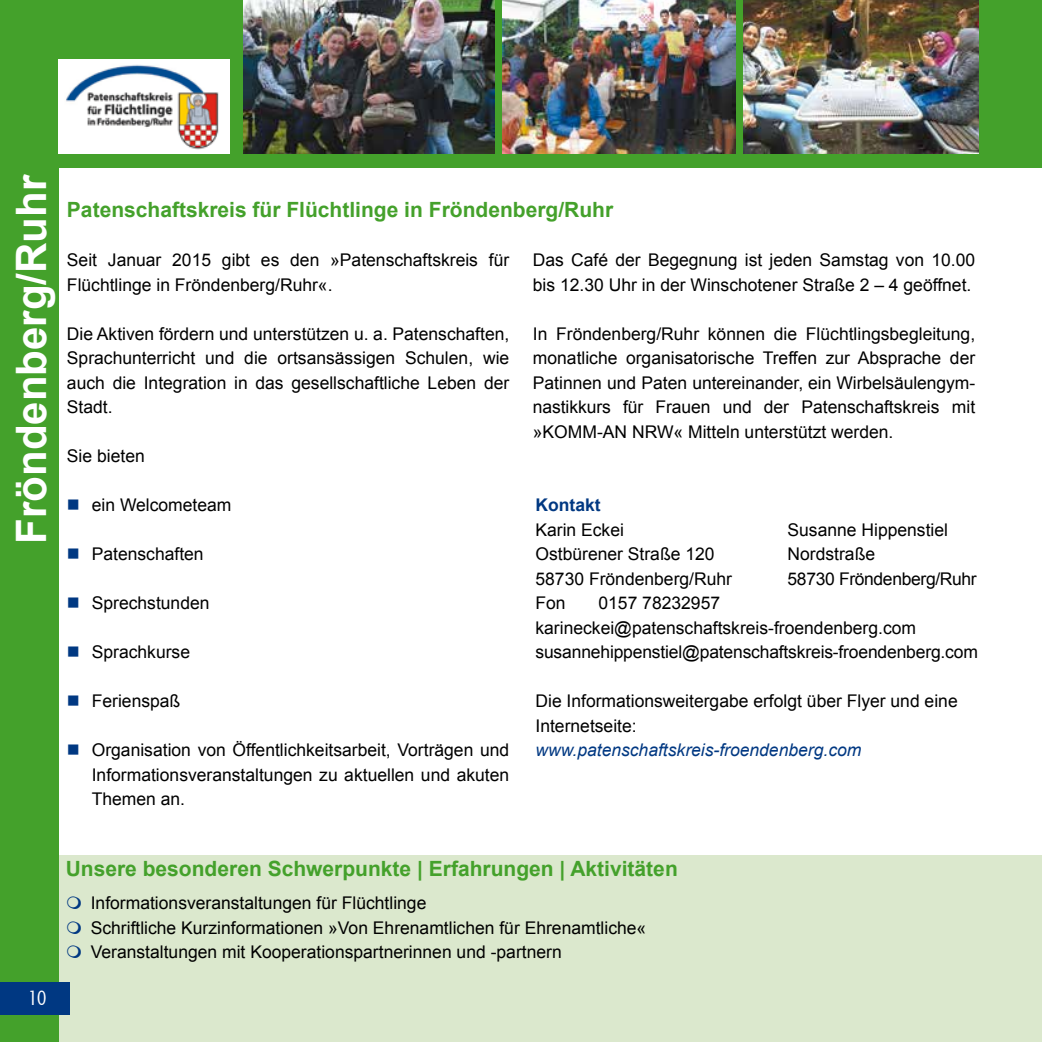
<style>
.page{position:relative;width:1042px;height:1042px;background:#fff}
.page>*{position:absolute;margin:0;border:0;box-sizing:border-box;transform-origin:0 0}
.t1{font:700 42px "Arial";color:#fff}
.t2{font:700 21px "Arial";color:#44a12b}
.t3{font:21px "Lucida Sans Nar EF";color:#fff;scale:.92 1}
.t4{font:17.5px/24.5px "Arial";color:#000}
.t5{font:italic 17.5px "Arial";color:#003882}
.t6{font:17.5px "Arial";letter-spacing:-.02em;color:#000}
.t7{font:700 17.5px "Arial";color:#003882}
.s1{color:#003882}
</style>
<div class="page">
<div style="left:0;top:855px;width:1042px;height:187px;background:#dbe8cd"></div>
<div style="left:0;top:0;width:1042px;height:168px;background:#44a12b"></div>
<div style="left:0;top:78px;width:59px;height:964px;background:#44a12b"></div>
<img style="left:58px;top:60px;width:172px;height:94px">
<img style="left:244px;top:0;width:250px;height:154px">
<img style="left:502px;top:0;width:233px;height:154px">
<img style="left:744px;top:0;width:235px;height:154px">
<div style="left:0;top:982px;width:70px;height:32px;background:#003882"></div>
<h1 class="t1" style="left:4px;top:544px;width:371px;rotate:-90deg">Fröndenberg/Ruhr</h1>
<p class="t2" style="left:67px;top:196px;width:548px">Patenschaftskreis für Flüchtlinge in Fröndenberg/Ruhr</p>
<p class="t4" style="left:67px;top:248px;width:444px">Seit Januar 2015 gibt es den »Patenschaftskreis für<br>Flüchtlinge in Fröndenberg/Ruhr«.</p>
<p class="t4" style="left:67px;top:321px;width:444px;text-align:justify">Die Aktiven fördern und unterstützen u. a. Patenschaften, Sprachunterricht und die ortsansässigen Schulen, wie auch die Integration in das gesellschaftliche Leben der Stadt.</p>
<p class="t4" style="left:67px;top:444px;width:79px">Sie bieten</p>
<p class="t4" style="left:67px;top:493px;width:166px"><span class="s1">■</span> ein Welcometeam</p>
<p class="t4" style="left:67px;top:542px;width:138px"><span class="s1">■</span> Patenschaften</p>
<p class="t4" style="left:67px;top:591px;width:144px"><span class="s1">■</span> Sprechstunden</p>
<p class="t4" style="left:67px;top:640px;width:125px"><span class="s1">■</span> Sprachkurse</p>
<p class="t4" style="left:67px;top:689px;width:115px"><span class="s1">■</span> Ferienspaß</p>
<p class="t4" style="left:92px;top:738px;width:419px;text-align:justify;text-indent:-25px"><span class="s1">■</span> Organisation von Öffentlichkeitsarbeit, Vorträgen und Informationsveranstaltungen zu aktuellen und akuten Themen an.</p>
<p class="t4" style="left:533px;top:248px;width:444px">Das Café der Begegnung ist jeden Samstag von 10.00 bis 12.30 Uhr in der Winschotener Straße 2 – 4 geöffnet.</p>
<p class="t4" style="left:533px;top:321px;width:444px;text-align:justify">In Fröndenberg/Ruhr können die Flüchtlingsbegleitung, monatliche organisatorische Treffen zur Absprache der Patinnen und Paten untereinander, ein Wirbelsäulengym&shy;nastikkurs für Frauen und der Patenschaftskreis mit »KOMM-AN NRW« Mitteln unterstützt werden.</p>
<p class="t7" style="left:535px;top:493px;width:67px">Kontakt</p>
<p class="t4" style="left:535px;top:517px;width:90px">Karin Eckei</p>
<p class="t4" style="left:787px;top:517px;width:162px">Susanne Hippenstiel</p>
<p class="t4" style="left:535px;top:542px;width:180px">Ostbürener Straße 120</p>
<p class="t4" style="left:787px;top:542px;width:89px">Nordstraße</p>
<p class="t4" style="left:535px;top:566px;width:198px">58730 Fröndenberg/Ruhr</p>
<p class="t6" style="left:787px;top:567px;width:191px">58730 Fröndenberg/Ruhr</p>
<p class="t4" style="left:535px;top:591px;width:32px">Fon</p>
<p class="t4" style="left:535px;top:591px;width:444px;text-indent:63px">0157 78232957 karineckei@patenschaftskreis-froendenberg.com susannehippenstiel@patenschaftskreis-froendenberg.com</p>
<p class="t4" style="left:535px;top:689px;width:424px">Die Informationsweitergabe erfolgt über Flyer und eine<br>Internetseite:</p>
<p class="t5" style="left:535px;top:739px;width:327px">www.patenschaftskreis-froendenberg.com</p>
<p class="t3" style="left:28px;top:987px;width:21px">10</p>
<p class="t2" style="left:66px;top:854px;width:613px">Unsere besonderen Schwerpunkte | Erfahrungen | Aktivitäten</p>
<p class="t4" style="left:91px;top:891px;width:557px">Informationsveranstaltungen für Flüchtlinge<br>Schriftliche Kurzinformationen »Von Ehrenamtlichen für Ehrenamtliche«<br>Veranstaltungen mit Kooperationspartnerinnen und -partnern</p>
</div>
